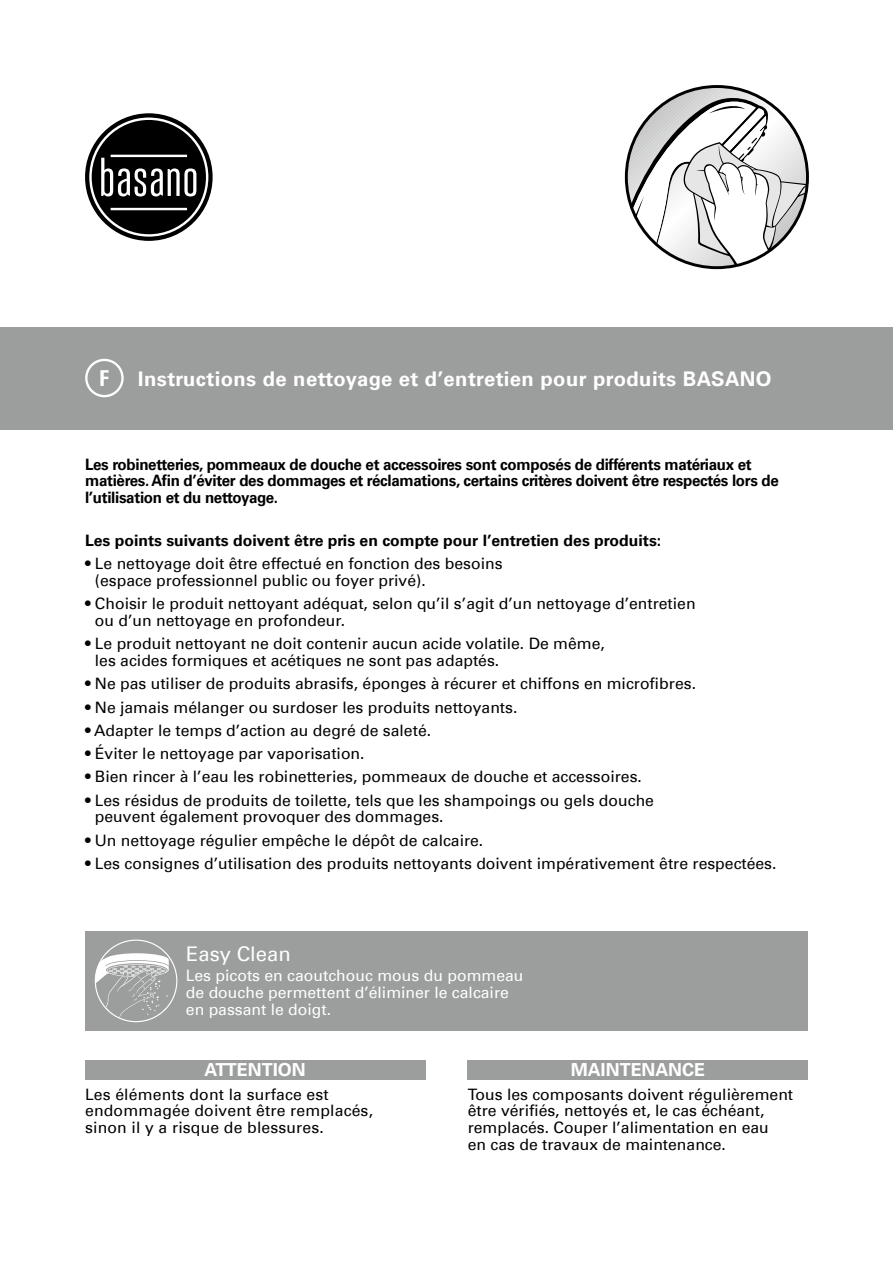
<style>
.page{position:relative;width:893px;height:1263px;background:#fff}
.page>*{position:absolute;margin:0;border:0;box-sizing:border-box;transform-origin:0 0}
.t1{font:700 20.25px "Univers Com 65";letter-spacing:.02em;color:#fff}
.t2{font:20.25px "Univers Com 55 Roman";color:#fff}
.t3{font:700 18px "Univers Com 65";color:#fff}
.t4{font:15.75px/16.8px "Univers Com 55 Roman";color:#000}
.t5{font:700 15.75px/16.8px "Univers Com 65";letter-spacing:-.02em;color:#000;scale:.96 1}
.t6{font:15.75px/16.8px "Univers Com 55 Roman";color:#fff}
.t7{font:700 15.75px "Univers Com 65";color:#000}
</style>
<div class="page">
<svg style="left:85px;top:113px;width:128px;height:128px;background:#191919"></svg>
<div style="left:89px;top:118px;width:119px;height:119px;border:2px solid #fff;border-radius:50%"></div>
<hr style="left:111px;top:155px;width:76px;height:2px;background:#fff">
<hr style="left:111px;top:208px;width:76px;height:2px;background:#fff">
<svg style="left:101px;top:158px;width:95px;height:38px"></svg>
<svg style="left:627px;top:87px;width:180px;height:180px"></svg>
<div style="left:0;top:327px;width:893px;height:102px;background:#9c9d9d"></div>
<div style="left:85px;top:1060px;width:340px;height:19px;background:#9c9d9d"></div>
<div style="left:468px;top:1060px;width:340px;height:19px;background:#9c9d9d"></div>
<div style="left:85px;top:931px;width:723px;height:100px;background:#9c9d9d"></div>
<svg style="left:95px;top:939px;width:82px;height:83px"></svg>
<svg style="left:85px;top:359px;width:39px;height:38px"></svg>
<p class="t1" style="left:138px;top:367px;width:635px">Instructions de nettoyage et d’entretien pour produits BASANO</p>
<p class="t5" style="left:85px;top:456px;width:724px">Les robinetteries, pommeaux de douche et accessoires sont composés de différents matériaux et matières. Afin d’éviter des dommages et réclamations, certains critères doivent être respectés lors de l’utilisation et du nettoyage.</p>
<p class="t7" style="left:85px;top:531px;width:578px">Les points suivants doivent être pris en compte pour l’entretien des produits:</p>
<p class="t4" style="left:95px;top:555px;width:409px;text-indent:-10px">• Le nettoyage doit être effectué en fonction des besoins (espace professionnel public ou foyer privé).</p>
<p class="t4" style="left:95px;top:595px;width:602px;text-indent:-10px">• Choisir le produit nettoyant adéquat, selon qu’il s’agit d’un nettoyage d’entretien ou d’un nettoyage en profondeur.</p>
<p class="t4" style="left:95px;top:635px;width:511px;text-indent:-10px">• Le produit nettoyant ne doit contenir aucun acide volatile. De même, les acides formiques et acétiques ne sont pas adaptés.</p>
<p class="t4" style="left:85px;top:675px;width:612px">• Ne pas utiliser de produits abrasifs, éponges à récurer et chiffons en microfibres.</p>
<p class="t4" style="left:85px;top:699px;width:434px">• Ne jamais mélanger ou surdoser les produits nettoyants.</p>
<p class="t4" style="left:85px;top:722px;width:348px">• Adapter le temps d’action au degré de saleté.</p>
<p class="t4" style="left:85px;top:745px;width:281px">• Éviter le nettoyage par vaporisation.</p>
<p class="t4" style="left:85px;top:768px;width:558px">• Bien rincer à l’eau les robinetteries, pommeaux de douche et accessoires.</p>
<p class="t4" style="left:95px;top:792px;width:561px;text-indent:-10px">• Les résidus de produits de toilette, tels que les shampoings ou gels douche peuvent également provoquer des dommages.</p>
<p class="t4" style="left:85px;top:832px;width:400px">• Un nettoyage régulier empêche le dépôt de calcaire.</p>
<p class="t4" style="left:85px;top:855px;width:693px">• Les consignes d’utilisation des produits nettoyants doivent impérativement être respectées.</p>
<p class="t2" style="left:186px;top:942px;width:106px">Easy Clean</p>
<p class="t6" style="left:186px;top:967px;width:339px">Les picots en caoutchouc mous du pommeau de douche permettent d’éliminer le calcaire en passant le doigt.</p>
<p class="t3" style="left:205px;top:1059px;width:103px">ATTENTION</p>
<p class="t4" style="left:85px;top:1085px;width:289px">Les éléments dont la surface est endommagée doivent être remplacés, sinon il y a risque de blessures.</p>
<p class="t3" style="left:571px;top:1059px;width:136px">MAINTENANCE</p>
<p class="t4" style="left:468px;top:1085px;width:327px">Tous les composants doivent régulièrement être vérifiés, nettoyés et, le cas échéant, remplacés. Couper l’alimentation en eau<br>en cas de travaux de maintenance.</p>
</div>
